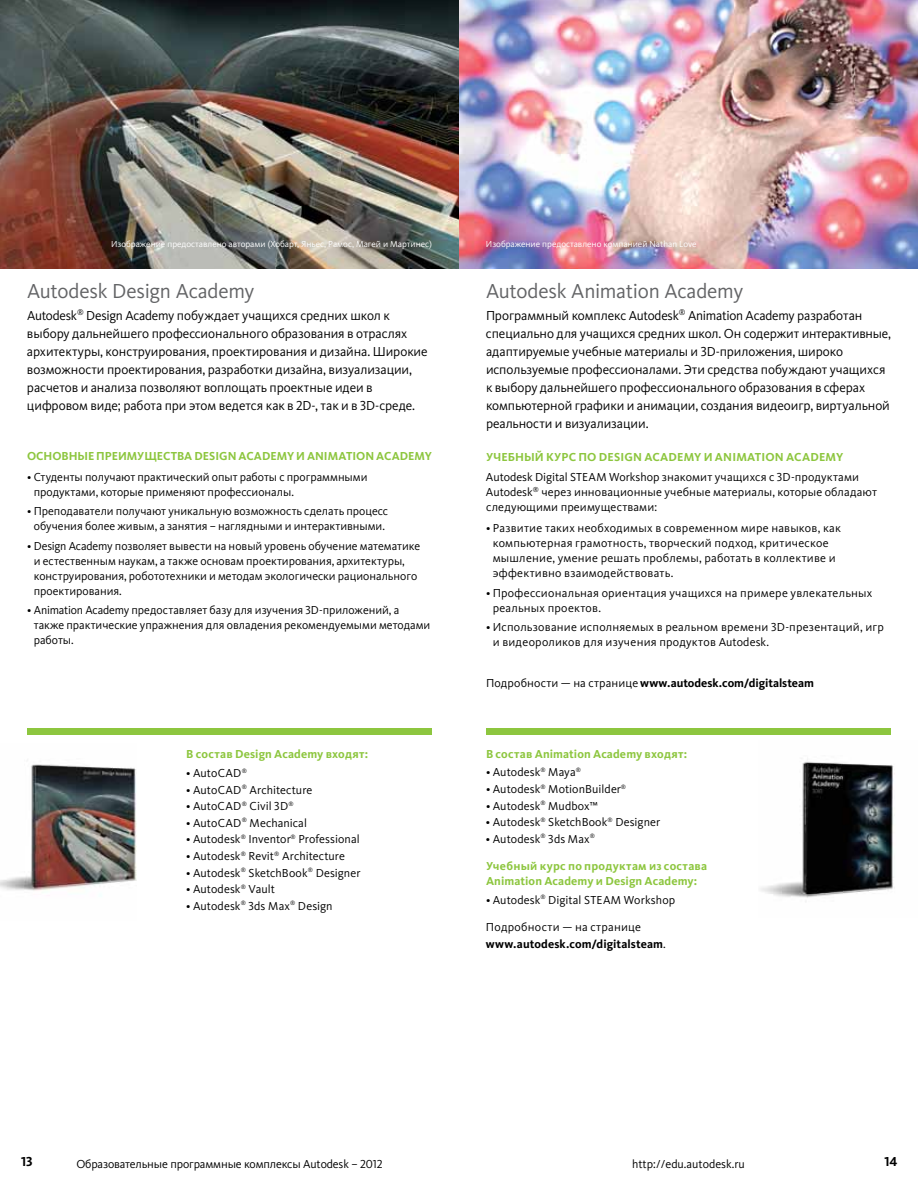
<style>
.page{position:relative;width:918px;height:1188px;background:#fff}
.page>*{position:absolute;margin:0;border:0;box-sizing:border-box;transform-origin:0 0}
.t1{font:21px "Kievit CY";letter-spacing:-.01em;color:#636466}
.t2{font:13.5px/18px "Kievit CY";letter-spacing:-.005em;color:#000}
.t3{font:13.5px "Kievit CY Bold SC";color:#000}
.t4{font:12px/15px "Kievit CY";letter-spacing:.005em;color:#000}
.t5{font:700 12px/14.4px "Kievit CY";letter-spacing:.005em;color:#8dc63f}
.t6{font:700 12px/16.5px "Kievit CY";color:#000}
.t7{font:9px "Kievit CY";color:#fff}
.s1{font-family:"Kievit CY Regular SC"}
.s2{font-weight:700;color:#8dc63f}
.s3{font-weight:400}
</style>
<div class="page">
<img style="left:0;top:764px;width:136px;height:132px">
<img style="left:0;top:0;width:459px;height:269px">
<img style="left:459px;top:0;width:459px;height:269px">
<div style="left:486px;top:728px;width:405px;height:7px;background:#8dc63f"></div>
<div style="left:27px;top:728px;width:405px;height:7px;background:#8dc63f"></div>
<img style="left:760px;top:759px;width:135px;height:143px">
<p class="t7" style="left:111px;top:239px;width:322px">Изображение предоставлено авторами (Хобарт, Яньес, Рамос, Магей и Мартинес)</p>
<p class="t7" style="left:486px;top:239px;width:212px">Изображение предоставлено компанией Nathan Love</p>
<h1 class="t1" style="left:27px;top:280px;width:229px">Autodesk Design Academy</h1>
<p class="t2" style="left:27px;top:307px;width:402px">Autodesk<sup>®</sup> Design Academy побуждает учащихся средних школ к выбору дальнейшего профессионального образования в отраслях архитектуры, конструирования, проектирования и дизайна. Широкие возможности проектирования, разработки дизайна, визуализации, расчетов и анализа позволяют воплощать проектные идеи в цифровом виде; работа при этом ведется как в <span class="s1">2</span>D-, так и в <span class="s1">3</span>D-среде.</p>
<p class="t5" style="left:27px;top:449px;width:51px">ОСНОВНЫЕ</p>
<p class="t5" style="left:96px;top:449px;width:18px">ПРЕИМ</p>
<p class="t5" style="left:137px;top:449px;width:16px">УЩЕСТ</p>
<p class="t5" style="left:177px;top:449px;width:256px">ВА DESIGN ACADEMY И ANIMATION ACADEMY</p>
<p class="t4" style="left:34px;top:470px;width:335px;text-indent:-7px">• Студенты получают практический опыт работы с программными продуктами, которые применяют профессионалы.</p>
<p class="t4" style="left:27px;top:504px;width:363px;text-align:center">• Преподаватели получают уникальную возможность сделать процесс обучения более живым, а занятия – наглядными и интерактивными.</p>
<p class="t4" style="left:34px;top:539px;width:388px;text-indent:-7px">• Design Academy позволяет вывести на новый уровень обучение математике и естественным наукам, а также основам проектирования, архитектуры, конструирования, робототехники и методам экологически рационального проектирования.</p>
<p class="t4" style="left:34px;top:603px;width:398px;text-indent:-7px">• Animation Academy предоставляет базу для изучения <span class="s1">3</span>D-приложений, а также практические упражнения для овладения рекомендуемыми методами работы.</p>
<p class="t5" style="left:186px;top:748px;width:184px">В состав Design Academy входят:</p>
<p class="t4" style="left:186px;top:766px;width:62px">• AutoCAD<sup>®</sup></p>
<p class="t4" style="left:186px;top:783px;width:128px">• AutoCAD<sup>®</sup> Architecture</p>
<p class="t4" style="left:186px;top:799px;width:109px">• AutoCAD<sup>®</sup> Civil <span class="s1">3</span>D<sup>®</sup></p>
<p class="t4" style="left:186px;top:816px;width:122px">• AutoCAD<sup>®</sup> Mechanical</p>
<p class="t4" style="left:186px;top:832px;width:175px">• Autodesk<sup>®</sup> Inventor<sup>®</sup> Professional</p>
<p class="t4" style="left:186px;top:849px;width:160px">• Autodesk<sup>®</sup> Revit<sup>®</sup> Architecture</p>
<p class="t4" style="left:186px;top:865px;width:176px">• Autodesk<sup>®</sup> SketchBook<sup>®</sup> Designer</p>
<p class="t4" style="left:186px;top:882px;width:90px">• Autodesk<sup>®</sup> Vault</p>
<p class="t4" style="left:186px;top:899px;width:148px">• Autodesk<sup>®</sup> <span class="s1">3</span>ds Max<sup>®</sup> Design</p>
<h1 class="t1" style="left:486px;top:280px;width:259px">Autodesk Animation Academy</h1>
<p class="t2" style="left:486px;top:307px;width:406px">Программный комплекс Autodesk<sup>®</sup> Animation Academy разработан специально для учащихся средних школ. Он содержит интерактивные, адаптируемые учебные материалы и <span class="s1">3</span>D-приложения, широко используемые профессионалами. Эти средства побуждают учащихся к выбору дальнейшего профессионального образования в сферах компьютерной графики и анимации, создания видеоигр, виртуальной реальности и визуализации.</p>
<p class="t4" style="left:486px;top:447px;width:375px;line-height:20.7px"><span class="s2">УЧЕБНЫ Й КУРС ПО DESIGN ACADEMY И ANIMATION ACADEMY<br></span>Autodesk Digital STEAM Workshop знакомит учащихся с <span class="s1">3</span>D-продуктами</p>
<p class="t4" style="left:486px;top:485px;width:393px">Autodesk<sup>®</sup> через инновационные учебные материалы, которые обладают следующими преимуществами:</p>
<p class="t4" style="left:493px;top:521px;width:350px;text-indent:-7px">• Развитие таких необходимых в современном мире навыков, как компьютерная грамотность, творческий подход, критическое мышление, умение решать проблемы, работать в коллективе и эффективно взаимодействовать.</p>
<p class="t4" style="left:493px;top:585px;width:381px;text-indent:-7px">• Профессиональная ориентация учащихся на примере увлекательных реальных проектов.</p>
<p class="t4" style="left:493px;top:620px;width:393px;text-indent:-7px">• Использование исполняемых в реальном времени <span class="s1">3</span>D-презентаций, игр и видеороликов для изучения продуктов Autodesk.</p>
<p class="t6" style="left:486px;top:675px;width:330px"><span class="s3">Подробности — на странице</span> www.autodesk.com/digitalsteam</p>
<p class="t5" style="left:486px;top:747px;width:203px">В состав Animation Academy входят:</p>
<p class="t4" style="left:486px;top:765px;width:97px">• Autodesk<sup>®</sup> Maya<sup>®</sup></p>
<p class="t4" style="left:486px;top:782px;width:141px">• Autodesk<sup>®</sup> MotionBuilder<sup>®</sup></p>
<p class="t4" style="left:486px;top:799px;width:114px">• Autodesk<sup>®</sup> Mudbox™</p>
<p class="t4" style="left:486px;top:815px;width:176px">• Autodesk<sup>®</sup> SketchBook<sup>®</sup> Designer</p>
<p class="t4" style="left:486px;top:832px;width:110px">• Autodesk<sup>®</sup> <span class="s1">3</span>ds Max<sup>®</sup></p>
<p class="t5" style="left:486px;top:860px;width:223px">Учебный курс по продуктам из состава<br>Animation Academy и Design Academy:</p>
<p class="t4" style="left:486px;top:892px;width:191px">• Autodesk<sup>®</sup> Digital STEAM Workshop</p>
<p class="t6" style="left:486px;top:919px;width:181px"><span class="s3">Подробности — на странице </span>www.autodesk.com/digitalsteam<span class="s3">.</span></p>
<p class="t3" style="left:21px;top:1154px;width:13px">13</p>
<p class="t4" style="left:76px;top:1157px;width:308px">Образовательные программные комплексы Autodesk – <span class="s1">2012</span></p>
<p class="t4" style="left:632px;top:1157px;width:114px">http://edu.autodesk.ru</p>
<p class="t3" style="left:884px;top:1154px;width:15px">14</p>
</div>
